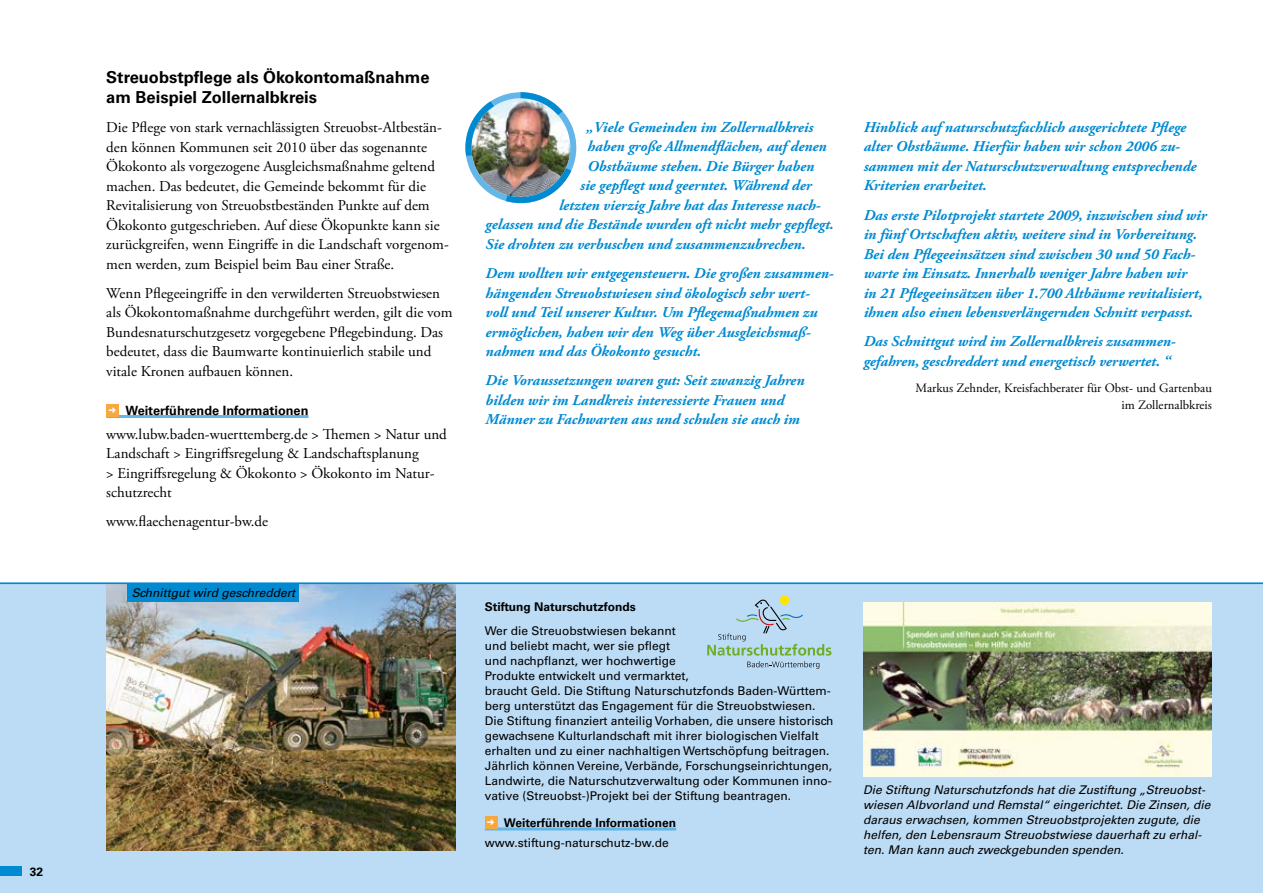
<style>
.page{position:relative;width:1263px;height:893px;background:#fff}
.page>*{position:absolute;margin:0;border:0;box-sizing:border-box;transform-origin:0 0}
.t1{font:700 16.5px/19.5px "Univers LT";color:#000}
.t2{font:italic 700 15px/19.5px "Adobe Garamond Pro";color:#008ad2}
.t3{font:15px/19.5px "Adobe Garamond Pro";color:#000}
.t4{font:12.75px/16.5px "Adobe Garamond Pro";color:#000;text-align:right}
.t5{font:700 12.75px "Univers LT";color:#000}
.t6{font:12px/15px "Univers LT";color:#000}
.t7{font:italic 12px/15px "Univers LT";color:#000}
.t8{font:700 12px "Univers LT";color:#000}
.s1{color:#fff}
.s2{font-weight:700}
</style>
<div class="page">
<div style="left:0;top:583px;width:1263px;height:310px;background:#bcdbf4"></div>
<hr style="left:106px;top:415px;width:202px;height:3px;background:#63b6e7">
<div style="left:106px;top:404px;width:13px;height:12px;background:#f7a93f"></div>
<img style="left:471px;top:98px;width:99px;height:99px;border-radius:49px">
<div style="left:465px;top:92px;width:111px;height:111px;border:6px dashed #008ad2;border-radius:50%"></div>
<hr style="left:485px;top:827px;width:191px;height:3px;background:#63b6e7">
<div style="left:485px;top:816px;width:12px;height:13px;background:#f7a93f"></div>
<img style="left:863px;top:602px;width:349px;height:174px">
<div style="left:780px;top:595px;width:9px;height:10px;background:#ffe500;border-radius:50%"></div>
<svg style="left:707px;top:599px;width:124px;height:70px"></svg>
<img style="left:106px;top:584px;width:349px;height:266px">
<div style="left:128px;top:584px;width:171px;height:18px;background:#008ad2"></div>
<hr style="left:0;top:583px;width:1263px;height:1px;background:#008ad2">
<div style="left:0;top:867px;width:21px;height:9px;background:#008ad2"></div>
<p class="t8" style="left:30px;top:864px;width:15px">32</p>
<p class="t1" style="left:106px;top:68px;width:325px">Streuobstpflege als Ökokontomaßnahme am Beispiel Zollernalbkreis</p>
<p class="t3" style="left:106px;top:118px;width:344px">Die Pflege von stark vernachlässigten Streuobst-Altbestän&shy;den können Kommunen seit 2010 über das sogenannte Ökokonto als vorgezogene Ausgleichsmaßnahme geltend machen. Das bedeutet, die Gemeinde bekommt für die Revitalisierung von Streuobstbeständen Punkte auf dem Ökokonto gutgeschrieben. Auf diese Ökopunkte kann sie zurückgreifen, wenn Eingriffe in die Landschaft vorgenom&shy;men werden, zum Beispiel beim Bau einer Straße.</p>
<p class="t3" style="left:106px;top:284px;width:348px">Wenn Pflegeeingriffe in den verwilderten Streuobstwiesen als Ökokontomaßnahme durchgeführt werden, gilt die vom Bundesnaturschutzgesetz vorgegebene Pflegebindung. Das bedeutet, dass die Baumwarte kontinuierlich stabile und vitale Kronen aufbauen können.</p>
<p class="t5" style="left:109px;top:403px;width:201px"><span class="s1">➜</span> Weiterführende Informationen</p>
<p class="t3" style="left:106px;top:425px;width:342px">www.lubw.baden-wuerttemberg.de &gt; Themen &gt; Natur und Landschaft &gt; Eingriffsregelung &amp; Landschaftsplanung<br>&gt; Eingriffsregelung &amp; Ökokonto &gt; Ökokonto im Natur&shy;schutzrecht</p>
<p class="t3" style="left:106px;top:512px;width:163px">www.flaechenagentur-bw.de</p>
<p class="t7" style="left:132px;top:586px;width:165px">Schnittgut wird geschreddert</p>
<p class="t2" style="left:586px;top:118px;width:229px">„Viele Gemeinden im Zollernalbkreis</p>
<p class="t2" style="left:588px;top:137px;width:241px">haben große Allmendflächen, auf denen</p>
<p class="t2" style="left:588px;top:157px;width:228px">Obstbäume stehen. Die Bürger haben</p>
<p class="t2" style="left:580px;top:176px;width:233px">sie gepflegt und geerntet. Während der</p>
<p class="t2" style="left:559px;top:196px;width:262px">letzten vierzig Jahre hat das Interesse nach-</p>
<p class="t2" style="left:486px;top:215px;width:350px">gelassen und die Bestände wurden oft nicht mehr gepflegt.</p>
<p class="t2" style="left:486px;top:235px;width:321px">Sie drohten zu verbuschen und zusammenzubrechen.</p>
<p class="t2" style="left:486px;top:264px;width:349px">Dem wollten wir entgegensteuern. Die großen zusammen&shy;hängenden Streuobstwiesen sind ökologisch sehr wert&shy;voll und Teil unserer Kultur. Um Pflegemaßnahmen zu ermöglichen, haben wir den Weg über Ausgleichsmaß&shy;nahmen und das Ökokonto gesucht.</p>
<p class="t2" style="left:486px;top:371px;width:320px">Die Voraussetzungen waren gut: Seit zwanzig Jahren bilden wir im Landkreis interessierte Frauen und<br>Männer zu Fachwarten aus und schulen sie auch im</p>
<p class="t2" style="left:864px;top:118px;width:334px">Hinblick auf naturschutzfachlich ausgerichtete Pflege alter Obstbäume. Hierfür haben wir schon 2006 zu&shy;sammen mit der Naturschutzverwaltung entsprechende Kriterien erarbeitet.</p>
<p class="t2" style="left:864px;top:205px;width:345px">Das erste Pilotprojekt startete 2009, inzwischen sind wir in fünf Ortschaften aktiv, weitere sind in Vorbereitung.<br>Bei den Pflegeeinsätzen sind zwischen 30 und 50 Fach&shy;warte im Einsatz. Innerhalb weniger Jahre haben wir<br>in 21 Pflegeeinsätzen über 1.700 Altbäume revitalisiert, ihnen also einen lebensverlängernden Schnitt verpasst.</p>
<p class="t2" style="left:864px;top:332px;width:313px">Das Schnittgut wird im Zollernalbkreis zusammen&shy;gefahren, geschreddert und energetisch verwertet. “</p>
<p class="t4" style="left:915px;top:380px;width:298px">Markus Zehnder, Kreisfachberater für Obst- und Gartenbau im Zollernalbkreis</p>
<p class="t8" style="left:485px;top:600px;width:152px">Stiftung Naturschutzfonds</p>
<p class="t6" style="left:485px;top:623px;width:350px">Wer die Streuobstwiesen bekannt<br>und beliebt macht, wer sie pflegt<br>und nachpflanzt, wer hochwertige<br>Produkte entwickelt und vermarktet,<br>braucht Geld. Die Stiftung Naturschutzfonds Baden-Württem&shy;berg unterstützt das Engagement für die Streuobstwiesen.<br>Die Stiftung finanziert anteilig Vorhaben, die unsere historisch gewachsene Kulturlandschaft mit ihrer biologischen Vielfalt erhalten und zu einer nachhaltigen Wertschöpfung beitragen.<br>Jährlich können Vereine, Verbände, Forschungseinrichtungen, Landwirte, die Naturschutzverwaltung oder Kommunen inno&shy;vative (Streuobst-)Projekt bei der Stiftung beantragen.</p>
<p class="t6" style="left:485px;top:813px;width:193px;line-height:19.2px"><sup>➜</sup> <span class="s2">Weiterführende Informationen </span>www.stiftung-naturschutz-bw.de</p>
<p class="t7" style="left:863px;top:782px;width:349px">Die Stiftung Naturschutzfonds hat die Zustiftung „Streuobst&shy;wiesen Albvorland und Remstal“ eingerichtet. Die Zinsen, die daraus erwachsen, kommen Streuobstprojekten zugute, die helfen, den Lebensraum Streuobstwiese dauerhaft zu erhal&shy;ten. Man kann auch zweckgebunden spenden.</p>
</div>
